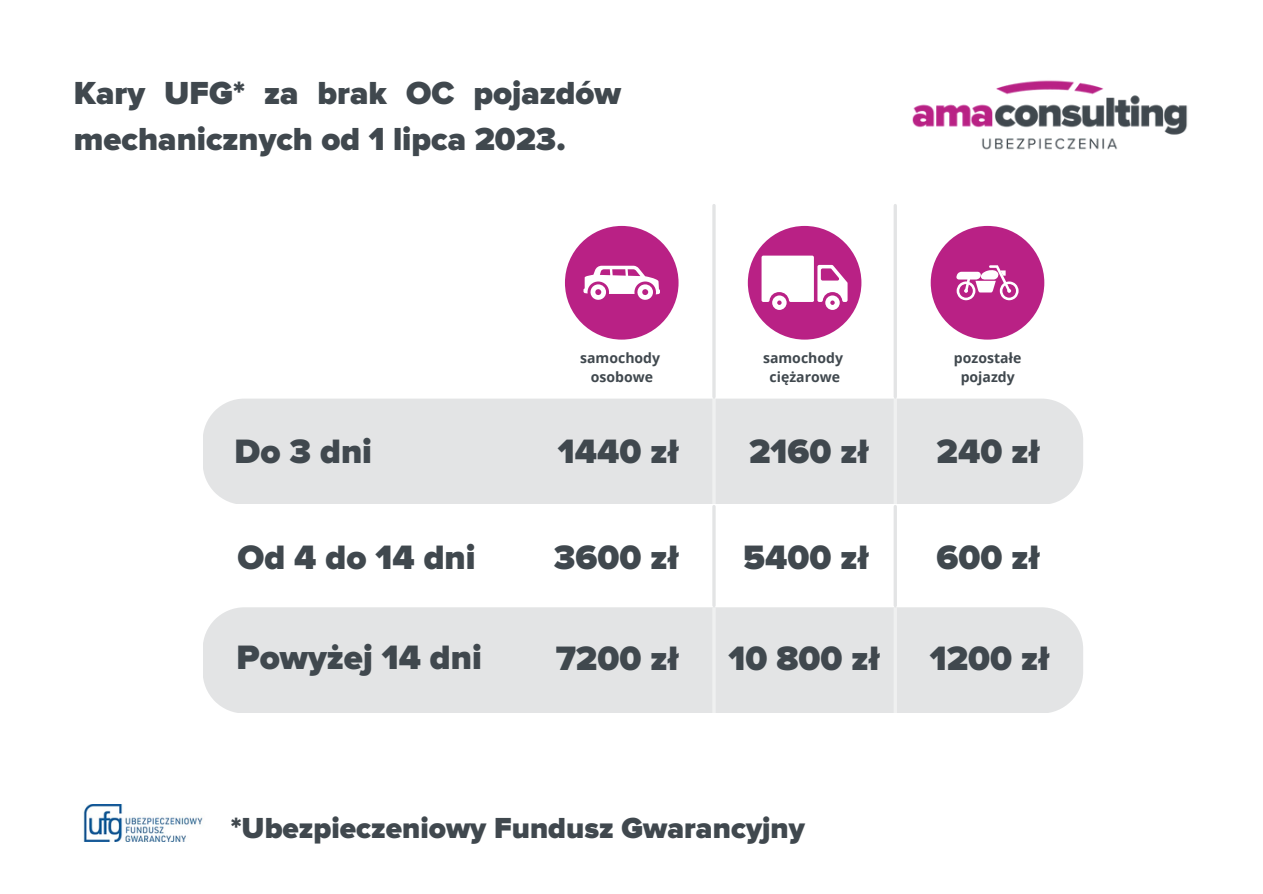
<style>
.page{position:relative;width:1263px;height:894px;background:#fff}
.page>*{position:absolute;margin:0;border:0;box-sizing:border-box;transform-origin:0 0}
.t1{font:900 35.1px "Proxima Nova";color:#40484e}
.t2{font:900 33px/46px "Proxima Nova";color:#40484e}
.t3{font:900 30px "Proxima Nova";color:#40484e}
.t4{font:700 14.1px "Open Sans";color:#40484e}
</style>
<div class="page">
<img style="left:912px;top:80px;width:276px;height:70px">
<div style="left:565px;top:226px;width:113px;height:113px;background:#b92185;border-radius:50%"></div>
<svg style="left:583px;top:266px;width:77px;height:34px"></svg>
<div style="left:931px;top:226px;width:113px;height:113px;background:#b92185;border-radius:50%"></div>
<svg style="left:956px;top:265px;width:62px;height:35px"></svg>
<svg style="left:748px;top:226px;width:113px;height:113px"></svg>
<div style="left:203px;top:398px;width:880px;height:106px;background:#e3e4e5"></div>
<div style="left:203px;top:607px;width:880px;height:105px;background:#e3e4e5"></div>
<hr style="left:712px;top:205px;width:4px;height:192px;background:#e7e8e9">
<hr style="left:712px;top:506px;width:4px;height:99px;background:#e7e8e9">
<hr style="left:712px;top:399px;width:4px;height:105px;background:#edeeee">
<hr style="left:712px;top:607px;width:4px;height:106px;background:#ebeced">
<hr style="left:894px;top:205px;width:3px;height:192px;background:#40484e">
<hr style="left:894px;top:506px;width:3px;height:99px;background:#40484e">
<hr style="left:894px;top:399px;width:3px;height:105px;background:#fff">
<hr style="left:894px;top:607px;width:3px;height:106px;background:#fff">
<img style="left:83px;top:804px;width:120px;height:36px">
<p class="t2" style="left:74px;top:72px;width:549px">Kary UFG* za brak OC pojazdów mechanicznych od 1 lipca 2023.</p>
<p class="t4" style="left:580px;top:348px;width:81px">samochody</p>
<p class="t4" style="left:591px;top:367px;width:64px">osobowe</p>
<p class="t4" style="left:763px;top:348px;width:81px">samochody</p>
<p class="t4" style="left:770px;top:367px;width:72px">ciężarowe</p>
<p class="t4" style="left:954px;top:348px;width:69px">pozostałe</p>
<p class="t4" style="left:961px;top:367px;width:56px">pojazdy</p>
<p class="t1" style="left:235px;top:435px;width:139px">Do 3 dni</p>
<p class="t1" style="left:558px;top:435px;width:123px">1440 zł</p>
<p class="t1" style="left:749px;top:435px;width:121px">2160 zł</p>
<p class="t1" style="left:937px;top:435px;width:105px">240 zł</p>
<p class="t1" style="left:238px;top:540px;width:240px">Od 4 do 14 dni</p>
<p class="t1" style="left:554px;top:540px;width:127px">3600 zł</p>
<p class="t1" style="left:743px;top:540px;width:127px">5400 zł</p>
<p class="t1" style="left:936px;top:540px;width:105px">600 zł</p>
<p class="t1" style="left:237px;top:641px;width:247px">Powyżej 14 dni</p>
<p class="t1" style="left:556px;top:641px;width:125px">7200 zł</p>
<p class="t1" style="left:728px;top:641px;width:153px">10 800 zł</p>
<p class="t1" style="left:930px;top:641px;width:122px">1200 zł</p>
<p class="t3" style="left:231px;top:813px;width:576px">*Ubezpieczeniowy Fundusz Gwarancyjny</p>
</div>
